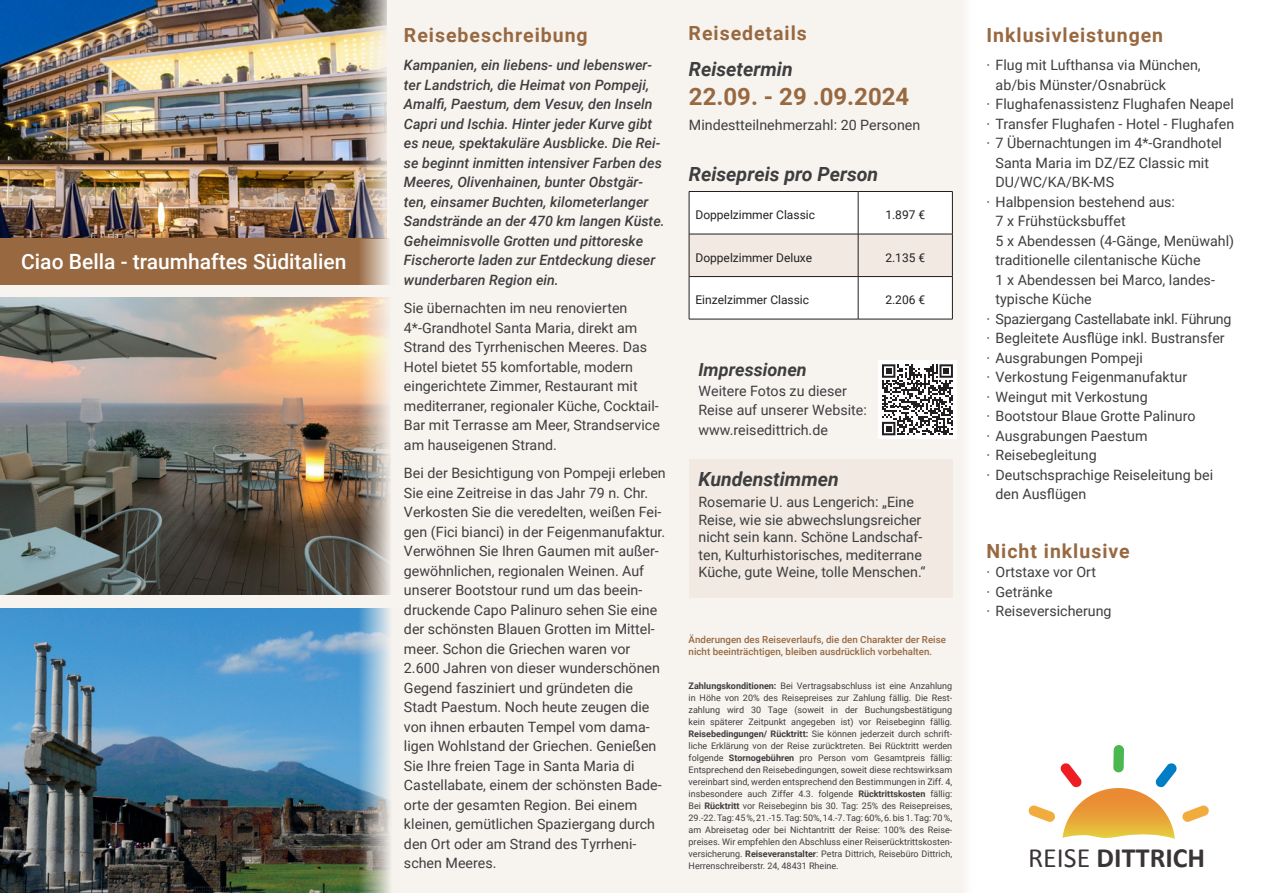
<style>
.page{position:relative;width:1263px;height:893px;background:#fff}
.page>*{position:absolute;margin:0;border:0;box-sizing:border-box;transform-origin:0 0}
.t1{font:700 27.9px "Calibri";color:rgb(35 31 32/.9)}
.Text{font:700 24px "Roboto";color:#986941}
.t2{font:500 21px "Roboto";color:#fff}
.Text-2{font:700 19.5px "Roboto";letter-spacing:.05em;color:#986941}
.Text-3{font:italic 700 19.5px "Roboto";color:#3e3e3f}
.Text-4{font:italic 700 18px "Roboto";color:#3e3e3f}
.Text-5{font:14.25px/19.5px "Roboto";color:#3e3e3f}
.Text-6{font:italic 500 14.25px/19.5px "Roboto";color:#3e3e3f}
.Text-7{font:14.25px "Roboto";letter-spacing:-.02em;color:#3e3e3f}
.t3{font:12px "Roboto";color:#231f20}
.Text-8{font:500 9.75px/12px "Roboto";color:#986941}
.Text-9{font:9px/12px "Roboto";color:#3e3e3f;text-align:justify}
.s1{font-weight:700}
.s2{font-weight:400}
</style>
<div class="page">
<div style="left:0;top:0;width:974px;height:893px;background:#f7f4f0"></div>
<img style="left:0;top:608px;width:391px;height:285px">
<img style="left:0;top:298px;width:390px;height:296px">
<svg style="left:1028px;top:745px;width:181px;height:94px"></svg>
<img style="left:0;top:0;width:387px;height:238px">
<div style="left:0;top:238px;width:396px;height:47px;background:#986941"></div>
<div style="left:689px;top:459px;width:263px;height:139px;background:#f1e9e2"></div>
<svg style="left:690px;top:192px;width:262px;height:127px"></svg>
<hr style="left:689px;top:191px;width:169px;height:1px;background:#231f20">
<hr style="left:858px;top:191px;width:94px;height:1px;background:#231f20">
<hr style="left:858px;top:192px;width:1px;height:42px;background:#231f20">
<hr style="left:952px;top:192px;width:1px;height:42px;background:#231f20">
<hr style="left:689px;top:234px;width:169px;height:1px;background:#231f20">
<hr style="left:858px;top:234px;width:94px;height:1px;background:#231f20">
<hr style="left:858px;top:234px;width:1px;height:42px;background:#231f20">
<hr style="left:952px;top:234px;width:1px;height:42px;background:#231f20">
<hr style="left:689px;top:276px;width:169px;height:1px;background:#231f20">
<hr style="left:858px;top:276px;width:94px;height:1px;background:#231f20">
<hr style="left:858px;top:277px;width:1px;height:42px;background:#231f20">
<hr style="left:952px;top:277px;width:1px;height:42px;background:#231f20">
<hr style="left:689px;top:319px;width:169px;height:1px;background:#231f20">
<hr style="left:858px;top:319px;width:94px;height:1px;background:#231f20">
<hr style="left:689px;top:192px;width:1px;height:42px;background:#231f20">
<hr style="left:689px;top:234px;width:1px;height:43px;background:#231f20">
<hr style="left:689px;top:277px;width:1px;height:42px;background:#231f20">
<div style="left:878px;top:360px;width:79px;height:79px;background:#fff"></div>
<svg style="left:882px;top:364px;width:71px;height:71px"></svg>
<p class="t2" style="left:21px;top:246px;width:327px">Ciao Bella - traumhaftes Süditalien</p>
<p class="Text-2" style="left:404px;top:21px;width:185px">Reisebeschreibung</p>
<p class="Text-6" style="left:404px;top:55px;width:262px">Kampanien, ein liebens- und lebenswer&shy;ter Landstrich, die Heimat von Pompeji, Amalfi, Paestum, dem Vesuv, den Inseln Capri und Ischia. Hinter jeder Kurve gibt es neue, spektakuläre Ausblicke. Die Rei&shy;se beginnt inmitten intensiver Farben des Meeres, Olivenhainen, bunter Obstgär&shy;ten, einsamer Buchten, kilometerlanger Sandstrände an der 470 km langen Küste.<br>Geheimnisvolle Grotten und pittoreske Fischerorte laden zur Entdeckung dieser wunderbaren Region ein.</p>
<p class="Text-5" style="left:404px;top:298px;width:257px">Sie übernachten im neu renovierten 4*-Grandhotel Santa Maria, direkt am Strand des Tyrrhenischen Meeres. Das Hotel bietet 55 komfortable, modern eingerichtete Zimmer, Restaurant mit mediterraner, regionaler Küche, Cocktail-Bar mit Terrasse am Meer, Strandservice am hauseigenen Strand.</p>
<p class="Text-5" style="left:404px;top:463px;width:263px">Bei der Besichtigung von Pompeji erleben Sie eine Zeitreise in das Jahr 79 n. Chr.<br>Verkosten Sie die veredelten, weißen Fei&shy;gen (Fici bianci) in der Feigenmanufaktur.<br>Verwöhnen Sie Ihren Gaumen mit außer&shy;gewöhnlichen, regionalen Weinen. Auf unserer Bootstour rund um das beein&shy;druckende Capo Palinuro sehen Sie eine der schönsten Blauen Grotten im Mittel&shy;meer. Schon die Griechen waren vor 2.600 Jahren von dieser wunderschönen Gegend fasziniert und gründeten die Stadt Paestum. Noch heute zeugen die von ihnen erbauten Tempel vom dama&shy;ligen Wohlstand der Griechen. Genießen Sie Ihre freien Tage in Santa Maria di Castellabate, einem der schönsten Bade&shy;orte der gesamten Region. Bei einem kleinen, gemütlichen Spaziergang durch den Ort oder am Strand des Tyrrheni&shy;schen Meeres.</p>
<p class="Text-2" style="left:688px;top:20px;width:120px">Reisedetails</p>
<p class="Text-2" style="left:986px;top:21px;width:178px">Inklusivleistungen</p>
<p class="Text-3" style="left:689px;top:55px;width:105px">Reisetermin</p>
<p class="Text" style="left:689px;top:79px;width:222px">22.09. - 29 .09.2024</p>
<p class="Text-5" style="left:689px;top:115px;width:233px">Mindestteilnehmerzahl: 20 Personen</p>
<p class="Text-3" style="left:689px;top:160px;width:191px">Reisepreis pro Person</p>
<p class="t3" style="left:695px;top:206px;width:121px">Doppelzimmer Classic</p>
<p class="t3" style="left:885px;top:206px;width:41px">1.897 €</p>
<p class="t3" style="left:695px;top:249px;width:118px">Doppelzimmer Deluxe</p>
<p class="t3" style="left:885px;top:249px;width:41px">2.135 €</p>
<p class="t3" style="left:695px;top:291px;width:115px">Einzelzimmer Classic</p>
<p class="t3" style="left:885px;top:291px;width:41px">2.206 €</p>
<p class="Text-4" style="left:698px;top:357px;width:110px">Impressionen</p>
<p class="Text-5" style="left:698px;top:381px;width:170px">Weitere Fotos zu dieser<br>Reise auf unserer Website: www.reisedittrich.de</p>
<p class="Text-3" style="left:698px;top:466px;width:142px">Kundenstimmen</p>
<p class="Text-5" style="left:698px;top:493px;width:229px;line-height:17.5px">Rosemarie U. aus Lengerich: „Eine Reise, wie sie abwechslungsreicher nicht sein kann. Schöne Landschaf&shy;ten, Kulturhistorisches, mediterrane Küche, gute Weine, tolle Menschen.“</p>
<p class="Text-8" style="left:688px;top:633px;width:259px">Änderungen des Reiseverlaufs, die den Charakter der Reise nicht beeinträchtigen, bleiben ausdrücklich vorbehalten.</p>
<p class="Text-9" style="left:688px;top:679px;width:265px"><span class="s1">Zahlungskonditionen:</span> Bei Vertragsabschluss ist eine Anzahlung in Höhe von 20% des Reisepreises zur Zahlung fällig. Die Rest&shy;zahlung wird 30 Tage (soweit in der Buchungsbestätigung kein späterer Zeitpunkt angegeben ist) vor Reisebeginn fällig.<br><span class="s1">Reisebedingungen/ Rücktritt:</span> Sie können jederzeit durch schrift&shy;liche Erklärung von der Reise zurücktreten. Bei Rücktritt werden folgende <span class="s1">Stornogebühren</span> pro Person vom Gesamtpreis fällig:<br>Entsprechend den Reisebedingungen, soweit diese rechtswirksam vereinbart sind, werden entsprechend den Bestimmungen in Ziff. 4, insbesondere auch Ziffer 4.3. folgende <span class="s1">Rücktrittskosten</span> fällig:<br>Bei <span class="s1">Rücktritt</span> vor Reisebeginn bis 30. Tag: 25% des Reisepreises, 29.-22. Tag: 45 %, 21.-15. Tag: 50%, 14.-7. Tag: 60%, 6. bis 1. Tag: 70 %, am Abreisetag oder bei Nichtantritt der Reise: 100% des Reise&shy;preises. Wir empfehlen den Abschluss einer Reiserücktrittskosten&shy;versicherung. <span class="s1">Reiseveranstalter</span>: Petra Dittrich, Reisebüro Dittrich, Herrenschreiberstr. 24, 48431 Rheine.</p>
<p class="Text-5" style="left:995px;top:55px;width:207px;text-indent:-9px">· Flug mit Lufthansa via München, ab/bis Münster/Osnabrück</p>
<p class="Text-5" style="left:986px;top:94px;width:249px">· Flughafenassistenz Flughafen Neapel</p>
<p class="Text-5" style="left:986px;top:113px;width:249px">· Transfer Flughafen - Hotel - Flughafen</p>
<p class="Text-5" style="left:995px;top:133px;width:228px;text-indent:-9px">· 7 Übernachtungen im 4*-Grandhotel<br>Santa Maria im DZ/EZ Classic mit<br>DU/WC/KA/BK-MS</p>
<p class="Text-5" style="left:995px;top:191px;width:240px;text-indent:-9px">· Halbpension bestehend aus:<br>7 x Frühstücksbuffet<br>5 x Abendessen (4-Gänge, Menüwahl) traditionelle cilentanische Küche<br>1 x Abendessen bei Marco, landes&shy;typische Küche</p>
<p class="Text-7" style="left:986px;top:309px;width:246px">· Spaziergang Castellabate inkl. Führung</p>
<p class="Text-5" style="left:986px;top:328px;width:240px">· Begleitete Ausflüge inkl. Bustransfer</p>
<p class="Text-5" style="left:986px;top:347px;width:158px">· Ausgrabungen Pompeji</p>
<p class="Text-5" style="left:986px;top:367px;width:202px">· Verkostung Feigenmanufaktur</p>
<p class="Text-5" style="left:986px;top:386px;width:163px">· Weingut mit Verkostung</p>
<p class="Text-5" style="left:986px;top:406px;width:210px">· Bootstour Blaue Grotte Palinuro</p>
<p class="Text-5" style="left:986px;top:425px;width:162px">· Ausgrabungen Paestum</p>
<p class="Text-5" style="left:986px;top:445px;width:112px">· Reisebegleitung</p>
<p class="Text-5" style="left:995px;top:464px;width:219px;text-indent:-9px">· Deutschsprachige Reiseleitung bei den Ausflügen</p>
<p class="Text-2" style="left:986px;top:537px;width:145px">Nicht inklusive</p>
<p class="Text-5" style="left:986px;top:562px;width:111px">· Ortstaxe vor Ort</p>
<p class="Text-5" style="left:986px;top:581px;width:68px">· Getränke</p>
<p class="Text-5" style="left:986px;top:601px;width:127px">· Reiseversicherung</p>
<h1 class="t1" style="left:1028px;top:838px;width:179px"><span class="s2">REISE</span> DITTRICH</h1>
</div>
